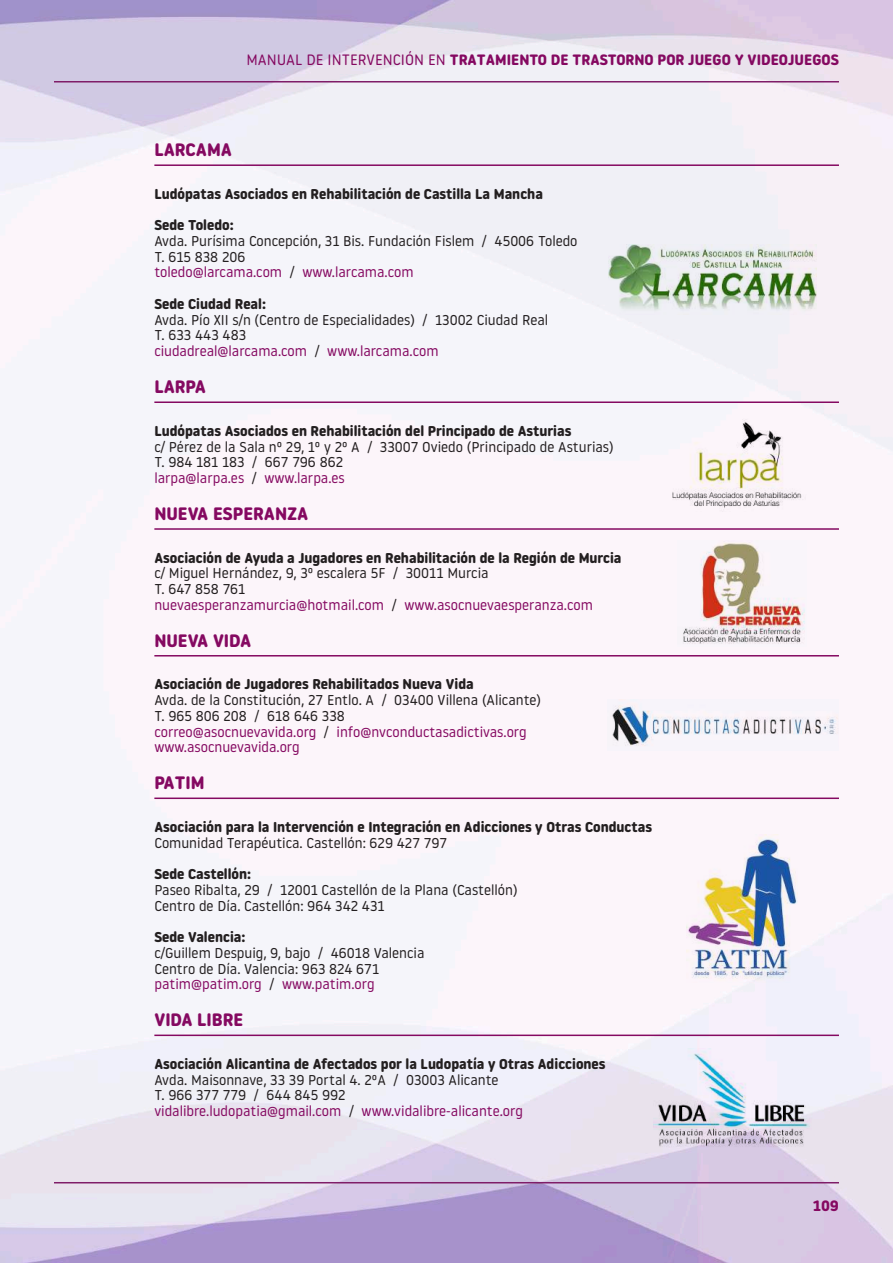
<style>
.page{position:relative;width:893px;height:1263px;background:#fff}
.page>*{position:absolute;margin:0;border:0;box-sizing:border-box;transform-origin:0 0}
.t1{font:700 18px "Noway Round";color:#850961}
.t2{font:700 15px "Noway Round";color:#850961}
.t3{font:14.25px/15.8px "Noway Round";color:#231f20}
.t4{font:700 14.25px "Noway Round";color:#231f20}
.t5{font:14.25px/15.8px "Noway Round";color:#850961}
.s1{font-weight:400}
.s2{color:#850961}
.s3{color:#231f20}
</style>
<div class="page">
<img style="left:0;top:0;width:893px;height:1263px">
<hr style="left:54px;top:81px;width:785px;height:1px;background:#7f1d68">
<hr style="left:54px;top:1182px;width:785px;height:1px;background:#7f1d68">
<hr style="left:154px;top:164px;width:685px;height:2px;background:#850961">
<hr style="left:154px;top:401px;width:685px;height:2px;background:#850961">
<hr style="left:154px;top:528px;width:685px;height:2px;background:#850961">
<hr style="left:154px;top:655px;width:685px;height:1px;background:#850961">
<hr style="left:154px;top:797px;width:685px;height:2px;background:#850961">
<hr style="left:154px;top:1034px;width:685px;height:2px;background:#850961">
<img style="left:609px;top:245px;width:207px;height:69px">
<img style="left:656px;top:407px;width:161px;height:114px">
<img style="left:678px;top:540px;width:128px;height:107px">
<img style="left:686px;top:835px;width:112px;height:148px">
<img style="left:653px;top:1048px;width:158px;height:101px">
<img style="left:608px;top:699px;width:231px;height:52px">
<p class="t2" style="left:246px;top:51px;width:594px"><span class="s1">MANUAL DE INTERVENCIÓN EN</span> TRATAMIENTO DE TRASTORNO POR JUEGO Y VIDEOJUEGOS</p>
<p class="t1" style="left:154px;top:139px;width:79px">LARCAMA</p>
<p class="t4" style="left:154px;top:185px;width:390px">Ludópatas Asociados en Rehabilitación de Castilla La Mancha</p>
<p class="t4" style="left:154px;top:217px;width:81px">Sede Toledo:</p>
<p class="t3" style="left:154px;top:232px;width:425px">Avda. Purísima Concepción, 31 Bis. Fundación Fislem / 45006 Toledo<br>T. 615 838 206<br><span class="s2">toledo@larcama.com</span> / <span class="s2">www.larcama.com</span></p>
<p class="t4" style="left:154px;top:296px;width:113px">Sede Ciudad Real:</p>
<p class="t3" style="left:154px;top:311px;width:395px">Avda. Pío XII s/n (Centro de Especialidades) / 13002 Ciudad Real<br>T. 633 443 483<br><span class="s2">ciudadreal@larcama.com</span> / <span class="s2">www.larcama.com</span></p>
<p class="t1" style="left:154px;top:376px;width:53px">LARPA</p>
<p class="t4" style="left:154px;top:422px;width:418px">Ludópatas Asociados en Rehabilitación del Principado de Asturias</p>
<p class="t3" style="left:154px;top:438px;width:461px">c/ Pérez de la Sala nº 29, 1º y 2º A / 33007 Oviedo (Principado de Asturias)<br>T. 984 181 183 / 667 796 862<br><span class="s2">larpa@larpa.es</span> / <span class="s2">www.larpa.es</span></p>
<p class="t1" style="left:154px;top:503px;width:156px">NUEVA ESPERANZA</p>
<p class="t4" style="left:154px;top:549px;width:469px">Asociación de Ayuda a Jugadores en Rehabilitación de la Región de Murcia</p>
<p class="t5" style="left:154px;top:565px;width:440px"><span class="s3">c/ Miguel Hernández, 9, 3º escalera 5F / 30011 Murcia<br>T. 647 858 761<br></span>nuevaesperanzamurcia@hotmail.com <span class="s3">/</span> www.asocnuevaesperanza.com</p>
<p class="t1" style="left:154px;top:630px;width:98px">NUEVA VIDA</p>
<p class="t4" style="left:154px;top:676px;width:321px">Asociación de Jugadores Rehabilitados Nueva Vida</p>
<p class="t3" style="left:154px;top:691px;width:388px">Avda. de la Constitución, 27 Entlo. A / 03400 Villena (Alicante)<br>T. 965 806 208 / 618 646 338<br><span class="s2">correo@asocnuevavida.org</span> / <span class="s2">info@nvconductasadictivas.org www.asocnuevavida.org</span></p>
<p class="t1" style="left:154px;top:772px;width:52px">PATIM</p>
<p class="t4" style="left:154px;top:818px;width:499px">Asociación para la Intervención e Integración en Adicciones y Otras Conductas</p>
<p class="t3" style="left:154px;top:834px;width:294px">Comunidad Terapéutica. Castellón: 629 427 797</p>
<p class="t4" style="left:154px;top:866px;width:98px">Sede Castellón:</p>
<p class="t3" style="left:154px;top:881px;width:365px">Paseo Ribalta, 29 / 12001 Castellón de la Plana (Castellón)<br>Centro de Día. Castellón: 964 342 431</p>
<p class="t4" style="left:154px;top:929px;width:93px">Sede Valencia:</p>
<p class="t3" style="left:154px;top:944px;width:272px">c/Guillem Despuig, 9, bajo / 46018 Valencia<br>Centro de Día. Valencia: 963 824 671 <span class="s2">patim@patim.org</span> / <span class="s2">www.patim.org</span></p>
<p class="t1" style="left:154px;top:1009px;width:90px">VIDA LIBRE</p>
<p class="t4" style="left:154px;top:1055px;width:453px">Asociación Alicantina de Afectados por la Ludopatía y Otras Adicciones</p>
<p class="t3" style="left:154px;top:1071px;width:370px">Avda. Maisonnave, 33 39 Portal 4. 2ºA / 03003 Alicante<br>T. 966 377 779 / 644 845 992 <span class="s2">vidalibre.ludopatia@gmail.com</span> / <span class="s2">www.vidalibre-alicante.org</span></p>
<p class="t2" style="left:813px;top:1197px;width:27px">109</p>
</div>
